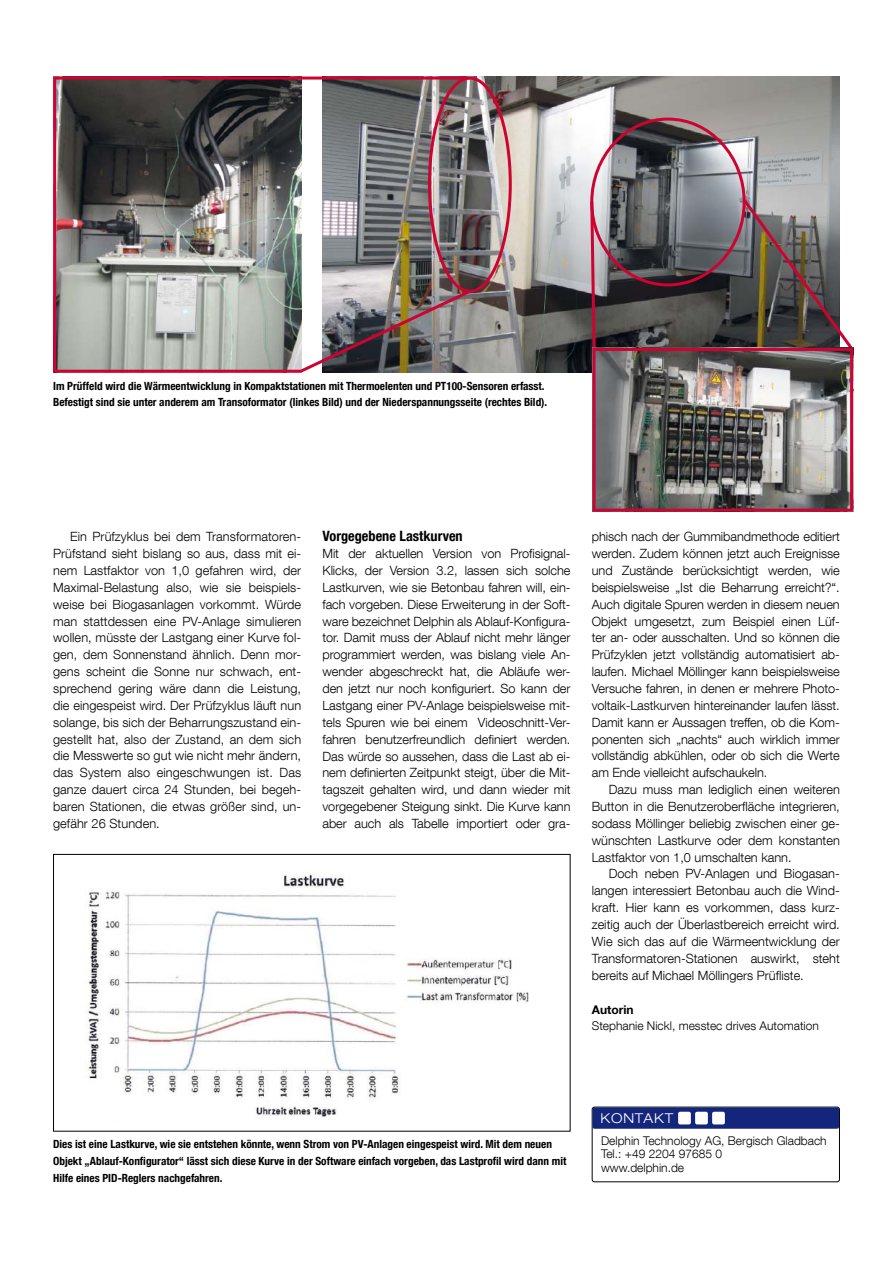
<style>
.page{position:relative;width:893px;height:1263px;background:#fff}
.page>*{position:absolute;margin:0;border:0;box-sizing:border-box;transform-origin:0 0}
.t1{font:700 condensed 14.25px "Helvetica Neue LT Com";color:#000}
.t2{font:300 expanded 13.5px "Helvetica Neue LT Com";letter-spacing:.055em;color:#fff}
.t3{font:300 12.75px/16.8px "Helvetica Neue LT Com";color:#000;text-align:justify}
.t4{font:300 12px/13.5px "Helvetica Neue LT Com";color:#000}
.t5{font:700 12px "Helvetica Neue LT Com";color:#000}
.t6{font:700 condensed 11.25px/16.8px "Helvetica Neue LT Com";color:#000}
</style>
<div class="page">
<div style="left:592px;top:1107px;width:248px;height:75px;border:1px solid #000;border-radius:3px"></div>
<div style="left:592px;top:1107px;width:247px;height:22px;background:#14267b;border-radius:2px"></div>
<div style="left:678px;top:1112px;width:13px;height:12px;background:#fff;border-radius:2px"></div>
<div style="left:695px;top:1112px;width:13px;height:12px;background:#fff;border-radius:2px"></div>
<div style="left:712px;top:1112px;width:13px;height:12px;background:#fff;border-radius:2px"></div>
<img style="left:86px;top:874px;width:443px;height:244px">
<div style="left:53px;top:854px;width:517px;height:277px;border:1px solid #000"></div>
<img style="left:474px;top:77px;width:366px;height:296px">
<svg style="left:589px;top:198px;width:8px;height:153px"></svg>
<svg style="left:740px;top:196px;width:114px;height:157px;background:#79716e"></svg>
<img style="left:596px;top:352px;width:253px;height:156px">
<div style="left:592px;top:348px;width:261px;height:164px;border:3px solid #cd0332"></div>
<img style="left:53px;top:76px;width:421px;height:297px">
<p class="t6" style="left:53px;top:378px;width:496px">Im Prüffeld wird die Wärmeentwicklung in Kompaktstationen mit Thermoelenten und PT100-Sensoren erfasst.<br>Befestigt sind sie unter anderem am Transoformator (linkes Bild) und der Niederspannungsseite (rechtes Bild).</p>
<p class="t3" style="left:53px;top:530px;width:250px;text-indent:17px">Ein Prüfzyklus bei dem Transformatoren-Prüfstand sieht bislang so aus, dass mit ei&shy;nem Lastfaktor von 1,0 gefahren wird, der Maximal-Belastung also, wie sie beispiels&shy;weise bei Biogasanlagen vorkommt. Würde man stattdessen eine PV-Anlage simulieren wollen, müsste der Lastgang einer Kurve fol&shy;gen, dem Sonnenstand ähnlich. Denn mor&shy;gens scheint die Sonne nur schwach, ent&shy;sprechend gering wäre dann die Leistung, die eingespeist wird. Der Prüfzyklus läuft nun solange, bis sich der Beharrungszustand ein&shy;gestellt hat, also der Zustand, an dem sich die Messwerte so gut wie nicht mehr ändern, das System also eingeschwungen ist. Das ganze dauert circa 24 Stunden, bei begeh&shy;baren Stationen, die etwas größer sind, un&shy;gefähr 26 Stunden.</p>
<p class="t1" style="left:322px;top:531px;width:142px">Vorgegebene Lastkurven</p>
<p class="t3" style="left:322px;top:546px;width:250px">Mit der aktuellen Version von Profisignal-Klicks, der Version 3.2, lassen sich solche Lastkurven, wie sie Betonbau fahren will, ein&shy;fach vorgeben. Diese Erweiterung in der Soft&shy;ware bezeichnet Delphin als Ablauf-Konfigura&shy;tor. Damit muss der Ablauf nicht mehr länger programmiert werden, was bislang viele An&shy;wender abgeschreckt hat, die Abläufe wer&shy;den jetzt nur noch konfiguriert. So kann der Lastgang einer PV-Anlage beispielsweise mit&shy;tels Spuren wie bei einem Videoschnitt-Ver&shy;fahren benutzerfreundlich definiert werden.<br>Das würde so aussehen, dass die Last ab ei&shy;nem definierten Zeitpunkt steigt, über die Mit&shy;tagszeit gehalten wird, und dann wieder mit vorgegebener Steigung sinkt. Die Kurve kann aber auch als Tabelle importiert oder gra-</p>
<p class="t3" style="left:592px;top:529px;width:250px">phisch nach der Gummibandmethode editiert werden. Zudem können jetzt auch Ereignisse und Zustände berücksichtigt werden, wie beispielsweise „Ist die Beharrung erreicht?“.<br>Auch digitale Spuren werden in diesem neuen Objekt umgesetzt, zum Beispiel einen Lüf&shy;ter an- oder ausschalten. Und so können die Prüfzyklen jetzt vollständig automatisiert ab&shy;laufen. Michael Möllinger kann beispielsweise Versuche fahren, in denen er mehrere Photo&shy;voltaik-Lastkurven hintereinander laufen lässt.<br>Damit kann er Aussagen treffen, ob die Kom&shy;ponenten sich „nachts“ auch wirklich immer vollständig abkühlen, oder ob sich die Werte am Ende vielleicht aufschaukeln.</p>
<p class="t3" style="left:592px;top:782px;width:250px;text-indent:17px">Dazu muss man lediglich einen weiteren Button in die Benutzeroberfläche integrieren, sodass Möllinger beliebig zwischen einer ge&shy;wünschten Lastkurve oder dem konstanten Lastfaktor von 1,0 umschalten kann.</p>
<p class="t3" style="left:592px;top:867px;width:250px;text-indent:17px">Doch neben PV-Anlagen und Biogasan&shy;langen interessiert Betonbau auch die Wind&shy;kraft. Hier kann es vorkommen, dass kurz&shy;zeitig auch der Überlastbereich erreicht wird.<br>Wie sich das auf die Wärmeentwicklung der Transformatoren-Stationen auswirkt, steht bereits auf Michael Möllingers Prüfliste.</p>
<p class="t5" style="left:592px;top:1002px;width:43px">Autorin</p>
<p class="t4" style="left:592px;top:1020px;width:229px">Stephanie Nickl, messtec drives Automation</p>
<p class="t6" style="left:53px;top:1137px;width:515px">Dies ist eine Lastkurve, wie sie entstehen könnte, wenn Strom von PV-Anlagen eingespeist wird. Mit dem neuen<br>Objekt „Ablauf-Konfigurator“ lässt sich diese Kurve in der Software einfach vorgeben, das Lastprofil wird dann mit<br>Hilfe eines PID-Reglers nachgefahren.</p>
<p class="t2" style="left:600px;top:1110px;width:74px">KONTAKT</p>
<p class="t4" style="left:601px;top:1135px;width:227px">Delphin Technology AG, Bergisch Gladbach<br>Tel.: +49 2204 97685 0<br>www.delphin.de</p>
</div>
